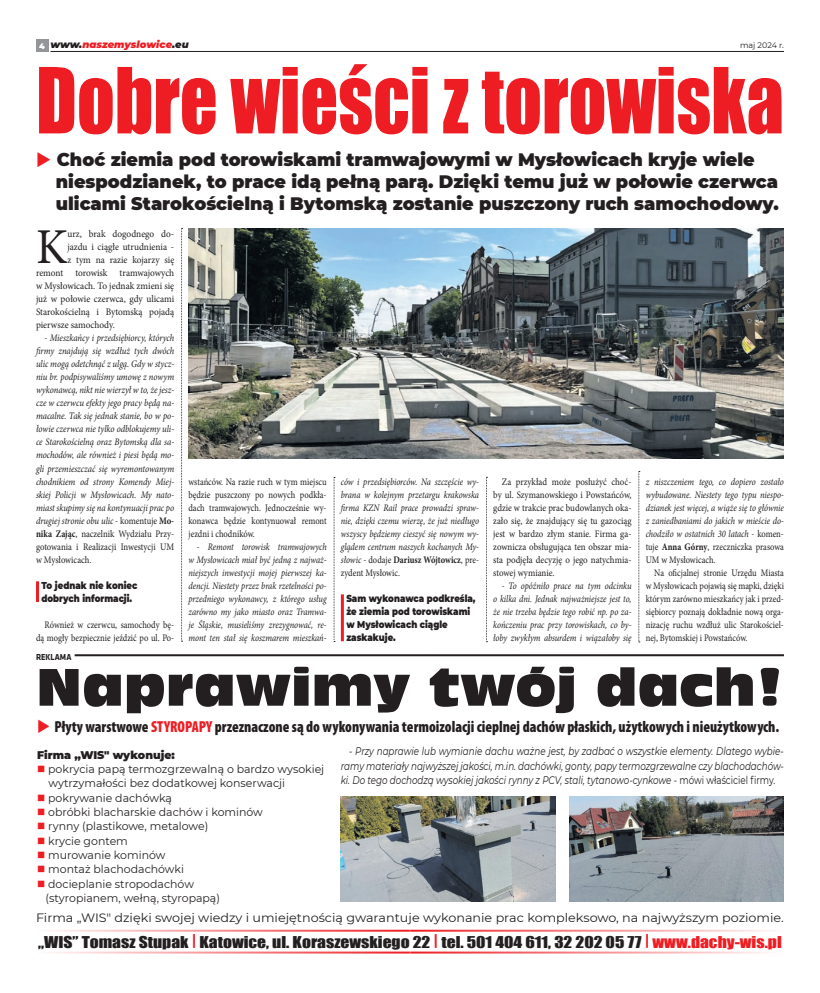
<style>
.page{position:relative;width:820px;height:993px;background:#fff}
.page>*{position:absolute;margin:0;border:0;box-sizing:border-box;transform-origin:0 0}
.tytul_maly{font:84px "Impact";color:#ee1d23;scale:.88 1}
.Tekst{font:50.1px "Minion Pro";color:#231f20;scale:.93 1}
.tytul_maly-2{font:49.3px "Incised 901 Ct EU";color:#231f20;scale:1.08 1}
.Tekst-2{font:900 18px/22px "Montserrat";color:#231f20}
.Tekst-3{font:900 condensed 16px "Myriad Pro";color:#231f20;scale:.94 1}
.tekst{font:15px "Impact";color:#231f20;scale:1.17 1}
.Tekst-4{font:12.1px "Montserrat";color:#231f20;scale:1.05 1}
.Tekst-5{font:11.1px/14.3px "Montserrat";color:#231f20}
.Tekst-6{font:900 11.1px "Montserrat";color:#231f20}
.Tekst-7{font:italic 11px/14.2px "Montserrat";color:#231f20;text-align:justify;scale:.79 1}
.Tekst-8{font:italic 10px/13px "Minion Pro";letter-spacing:-.005em;color:#231f20;text-align:justify;scale:.85 1}
.Tekst-9{font:italic 10px/13px "Minion Pro";letter-spacing:-.005em;color:#231f20;text-align:justify;scale:.87 1}
.Tekst-10{font:10px/13px "Minion Pro";color:#231f20;text-align:justify;scale:.85 1}
.Tekst-11{font:10px/13px "Minion Pro";color:#231f20;text-align:justify;scale:.89 1}
.Tekst-12{font:10px "Minion Pro";color:#231f20;scale:.93 1}
.t1{font:900 10px/13px "Montserrat";color:#231f20;scale:.85 1}
.tekst-2{font:italic 900 10px "Montserrat";color:#ee1d23}
.tekst-3{font:700 9px "Klavika";color:#231f20;scale:.9 1}
.t2{font:8px "Montserrat";color:#231f20}
.tekst-4{font:900 8px "Montserrat";color:#fff}
.s1{color:#231f20}
.s2{color:#ee1d23}
.s3{font-style:normal}
.s4{font-weight:700;font-style:normal}
</style>
<div class="page">
<div style="left:36px;top:40px;width:12px;height:12px;background:#939598"></div>
<hr style="left:50px;top:51px;width:733px;height:1px;background:#231f20">
<hr style="left:36px;top:951px;width:373px;height:2px;background:#ee1d23">
<hr style="left:410px;top:951px;width:373px;height:2px;background:#ee1d23">
<hr style="left:36px;top:929px;width:373px;height:2px;background:#ee1d23">
<hr style="left:410px;top:929px;width:373px;height:2px;background:#ee1d23">
<img style="left:341px;top:796px;width:214px;height:105px">
<img style="left:569px;top:796px;width:214px;height:105px">
<hr style="left:75px;top:654px;width:708px;height:2px;background:#231f20">
<img style="left:188px;top:228px;width:595px;height:230px">
<hr style="left:36px;top:581px;width:3px;height:21px;background:#ee1d23">
<hr style="left:341px;top:594px;width:3px;height:47px;background:#ee1d23">
<svg style="left:181px;top:228px;width:1px;height:413px"></svg>
<svg style="left:333px;top:477px;width:2px;height:165px"></svg>
<svg style="left:486px;top:477px;width:1px;height:165px"></svg>
<svg style="left:638px;top:471px;width:1px;height:171px"></svg>
<p class="tekst-4" style="left:39px;top:40px;width:7px">4</p>
<p class="tekst-2" style="left:50px;top:37px;width:140px"><span class="s1">www.</span>naszemyslowice<span class="s1">.eu</span></p>
<p class="t2" style="left:739px;top:39px;width:45px">maj 2024 r.</p>
<p class="tytul_maly" style="left:36px;top:35px;width:851px">Dobre wieści z torowiska</p>
<p class="Tekst-2" style="left:56px;top:148px;width:724px;text-indent:-20px"><span class="s2">◆</span> Choć ziemia pod torowiskami tramwajowymi w Mysłowicach kryje wiele niespodzianek, to prace idą pełną parą. Dzięki temu już w połowie czerwca ulicami Starokościelną i Bytomską zostanie puszczony ruch samochodowy.</p>
<p class="Tekst" style="left:36px;top:213px;width:35px">K</p>
<p class="Tekst-12" style="left:67px;top:227px;width:116px">urz, brak dogodnego do-</p>
<p class="Tekst-12" style="left:67px;top:240px;width:116px">jazdu i ciągłe utrudnienia -</p>
<p class="Tekst-12" style="left:67px;top:253px;width:116px">z tym na razie kojarzy się</p>
<p class="Tekst-12" style="left:36px;top:266px;width:150px">remont torowisk tramwajowych</p>
<p class="Tekst-12" style="left:36px;top:279px;width:150px">w Mysłowicach. To jednak zmieni się</p>
<p class="Tekst-12" style="left:36px;top:292px;width:150px">już w połowie czerwca, gdy ulicami</p>
<p class="Tekst-12" style="left:36px;top:305px;width:150px">Starokościelną i Bytomską pojadą</p>
<p class="Tekst-12" style="left:36px;top:318px;width:86px">pierwsze samochody.</p>
<p class="Tekst-9" style="left:36px;top:331px;width:160px;text-indent:9px">- Mieszkańcy i przedsiębiorcy, których firmy znajdują się wzdłuż tych dwóch ulic mogą odetchnąć z ulgą. Gdy w stycz&shy;niu br. podpisywaliśmy umowę z nowym wykonawcą, nikt nie wierzył w to, że jesz&shy;cze w czerwcu efekty jego pracy będą na&shy;macalne. Tak się jednak stanie, bo w po&shy;łowie czerwca nie tylko odblokujemy uli&shy;ce Starokościelną oraz Bytomską dla sa&shy;mochodów, ale również i piesi będą mo&shy;gli przemieszczać się wyremontowanym chodnikiem od strony Komendy Miej&shy;skiej Policji w Mysłowicach. My nato&shy;miast skupimy się na kontynuacji prac po drugiej stronie obu ulic <span class="s3">- komentuje</span> <span class="s4">Mo&shy;nika Zając</span><span class="s3">, naczelnik Wydziału Przy&shy;gotowania i Realizacji Inwestycji UM w Mysłowicach.</span></p>
<p class="t1" style="left:42px;top:578px;width:114px">To jednak nie koniec dobrych informacji.</p>
<p class="Tekst-10" style="left:36px;top:618px;width:164px;text-align:right">Również w czerwcu, samochody bę&shy;dą mogły bezpiecznie jeździć po ul. Po-</p>
<p class="tekst-3" style="left:36px;top:652px;width:41px">REKLAMA</p>
<p class="Tekst-10" style="left:188px;top:475px;width:164px">wstańców. Na razie ruch w tym miejscu będzie puszczony po nowych podkła&shy;dach tramwajowych. Jednocześnie wy&shy;konawca będzie kontynuował remont jezdni i chodników.</p>
<p class="Tekst-8" style="left:188px;top:540px;width:164px;text-indent:9px">- Remont torowisk tramwajowych w Mysłowicach miał być jedną z najważ&shy;niejszych inwestycji mojej pierwszej ka&shy;dencji. Niestety przez brak rzetelności po&shy;przedniego wykonawcy, z którego usług zarówno my jako miasto oraz Tramwa&shy;je Śląskie, musieliśmy zrezygnować, re&shy;mont ten stał się koszmarem mieszkań-</p>
<p class="Tekst-8" style="left:341px;top:474px;width:164px">ców i przedsiębiorców. Na szczęście wy&shy;brana w kolejnym przetargu krakowska firma KZN Rail prace prowadzi spraw&shy;nie, dzięki czemu wierzę, że już niedługo wszyscy będziemy cieszyć się nowym wy&shy;glądem centrum naszych kochanych My&shy;słowic - <span class="s3">dodaje</span> <span class="s4">Dariusz Wójtowicz</span><span class="s3">, pre&shy;zydent Mysłowic.</span></p>
<p class="t1" style="left:346px;top:591px;width:153px">Sam wykonawca podkreśla, że ziemia pod torowiskami w Mysłowicach ciągle zaskakuje.</p>
<p class="Tekst-11" style="left:493px;top:475px;width:157px;text-indent:9px">Za przykład może posłużyć choć&shy;by ul. Szymanowskiego i Powstańców, gdzie w trakcie prac budowlanych oka&shy;zało się, że znajdujący się tu gazociąg jest w bardzo złym stanie. Firma ga&shy;zownicza obsługująca ten obszar mia&shy;sta podjęła decyzję o jego natychmia&shy;stowej wymianie.</p>
<p class="Tekst-8" style="left:493px;top:579px;width:164px;text-indent:9px">- To opóźniło prace na tym odcinku o kilka dni. Jednak najważniejsze jest to, że nie trzeba będzie tego robić np. po za&shy;kończeniu prac przy torowiskach, co by&shy;łoby zwykłym absurdem i wiązałoby się</p>
<p class="Tekst-8" style="left:645px;top:474px;width:164px">z niszczeniem tego, co dopiero zostało wybudowane. Niestety tego typu niespo&shy;dzianek jest więcej, a wiąże się to głównie z zaniedbaniami do jakich w mieście do&shy;chodziło w ostatnich 30 latach <span class="s3">- komen&shy;tuje</span> <span class="s4">Anna Górny</span><span class="s3">, rzeczniczka prasowa UM w Mysłowicach.</span></p>
<p class="Tekst-10" style="left:645px;top:566px;width:164px;text-indent:9px">Na oficjalnej stronie Urzędu Miasta w Mysłowicach pojawią się mapki, dzięki którym zarówno mieszkańcy jak i przed&shy;siębiorcy poznają dokładnie nową orga&shy;nizację ruchu wzdłuż ulic Starokościel&shy;nej, Bytomskiej i Powstańców.</p>
<p class="tytul_maly-2" style="left:36px;top:657px;width:693px">Naprawimy twój dach!</p>
<p class="Tekst-3" style="left:37px;top:716px;width:790px"><span class="s2">◆</span> Płyty warstwowe <span class="s2">STYROPAPY</span> przeznaczone są do wykonywania termoizolacji cieplnej dachów płaskich, użytkowych i nieużytkowych.</p>
<p class="Tekst-7" style="left:341px;top:743px;width:562px;text-indent:8px">- Przy naprawie lub wymianie dachu ważne jest, by zadbać o wszystkie elementy. Dlatego wybie&shy;ramy materiały najwyższej jakości, m.in. dachówki, gonty, papy termozgrzewalne czy blachodachów&shy;ki. Do tego dochodzą wysokiej jakości rynny z PCV, stali, tytanowo-cynkowe <span class="s3">- mówi właściciel firmy.</span></p>
<p class="Tekst-6" style="left:37px;top:746px;width:139px">Firma „WIS" wykonuje:</p>
<p class="Tekst-5" style="left:48px;top:761px;width:277px;text-indent:-11px"><span class="s2">■</span> pokrycia papą termozgrzewalną o bardzo wysokiej wytrzymałości bez dodatkowej konserwacji</p>
<p class="Tekst-5" style="left:37px;top:790px;width:136px"><span class="s2">■</span> pokrywanie dachówką</p>
<p class="Tekst-5" style="left:37px;top:804px;width:227px"><span class="s2">■</span> obróbki blacharskie dachów i kominów</p>
<p class="Tekst-5" style="left:37px;top:818px;width:173px"><span class="s2">■</span> rynny (plastikowe, metalowe)</p>
<p class="Tekst-5" style="left:37px;top:833px;width:92px"><span class="s2">■</span> krycie gontem</p>
<p class="Tekst-5" style="left:37px;top:847px;width:130px"><span class="s2">■</span> murowanie kominów</p>
<p class="Tekst-5" style="left:37px;top:861px;width:148px"><span class="s2">■</span> montaż blachodachówki</p>
<p class="Tekst-5" style="left:37px;top:876px;width:158px"><span class="s2">■</span> docieplanie stropodachów</p>
<p class="Tekst-5" style="left:46px;top:890px;width:176px">(styropianem, wełną, styropapą)</p>
<p class="Tekst-4" style="left:36px;top:908px;width:713px">Firma „WIS" dzięki swojej wiedzy i umiejętnością gwarantuje wykonanie prac kompleksowo, na najwyższym poziomie.</p>
<p class="tekst" style="left:38px;top:929px;width:637px">„WIS” Tomasz Stupak <span class="s2">|</span> Katowice, ul. Koraszewskiego 22 <span class="s2">|</span> tel. 501 404 611, 32 202 05 77 <span class="s2">| www.dachy-wis.pl</span></p>
</div>
